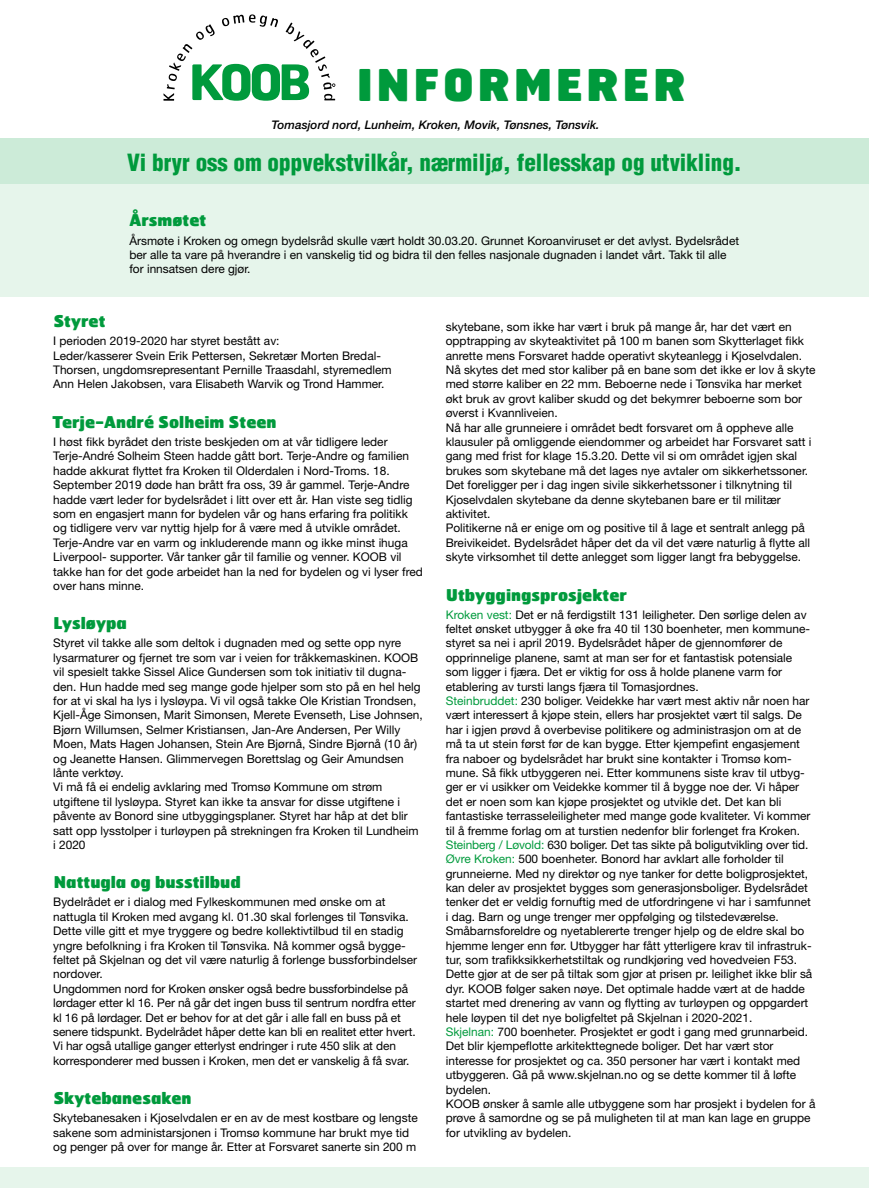
<style>
.page{position:relative;width:869px;height:1188px;background:#fff}
.page>*{position:absolute;margin:0;border:0;box-sizing:border-box;transform-origin:0 0}
.t1{font:900 43.75px "Hermes";letter-spacing:.075em;color:#009a3c}
.t2{font:900 condensed 23.12px "Helvetica LT Std";color:#009a3c}
.t3{font:900 16.25px "Hermes";color:#009a3c}
.t4{font:11.88px/14.4px "Helvetica Neue LT Std";color:#000}
.t5{font:italic 500 11.88px "Helvetica Neue LT Std";color:#000}
.s1{color:#009a3c}
</style>
<div class="page">
<div style="left:0;top:184px;width:868px;height:112px;background:#e6f5eb"></div>
<svg style="left:163px;top:14px;width:172px;height:87px"></svg>
<div style="left:0;top:1166px;width:868px;height:21px;background:#e6f5eb"></div>
<div style="left:0;top:138px;width:868px;height:46px;background:#ccebd8"></div>
<h1 class="t1" style="left:357px;top:56px;width:330px">INFORMERER</h1>
<p class="t5" style="left:271px;top:118px;width:329px">Tomasjord nord, Lunheim, Kroken, Movik, Tønsnes, Tønsvik.</p>
<h2 class="t2" style="left:127px;top:147px;width:615px">Vi bryr oss om oppvekstvilkår, nærmiljø, fellesskap og utvikling.</h2>
<h3 class="t3" style="left:129px;top:210px;width:78px">Årsmøtet</h3>
<p class="t4" style="left:129px;top:233px;width:611px">Årsmøte i Kroken og omegn bydelsråd skulle vært holdt 30.03.20. Grunnet Koroanviruset er det avlyst. Bydelsrådet ber alle ta vare på hverandre i en vanskelig tid og bidra til den felles nasjonale dugnaden i landet vårt. Takk til alle for innsatsen dere gjør.</p>
<h3 class="t3" style="left:53px;top:310px;width:54px">Styret</h3>
<p class="t4" style="left:53px;top:333px;width:340px">I perioden 2019-2020 har styret bestått av:<br>Leder/kasserer Svein Erik Pettersen, Sekretær Morten Bredal-Thorsen, ungdomsrepresentant Pernille Traasdahl, styremedlem Ann Helen Jakobsen, vara Elisabeth Warvik og Trond Hammer.</p>
<h3 class="t3" style="left:52px;top:411px;width:225px">Terje-André Solheim Steen</h3>
<p class="t4" style="left:53px;top:434px;width:371px">I høst fikk byrådet den triste beskjeden om at vår tidligere leder Terje-André Solheim Steen hadde gått bort. Terje-Andre og familien hadde akkurat flyttet fra Kroken til Olderdalen i Nord-Troms. 18.<br>September 2019 døde han brått fra oss, 39 år gammel. Terje-Andre hadde vært leder for bydelsrådet i litt over ett år. Han viste seg tidlig som en engasjert mann for bydelen vår og hans erfaring fra politikk og tidligere verv var nyttig hjelp for å være med å utvikle området.<br>Terje-Andre var en varm og inkluderende mann og ikke minst ihuga Liverpool- supporter. Vår tanker går til familie og venner. KOOB vil takke han for det gode arbeidet han la ned for bydelen og vi lyser fred over hans minne.</p>
<h3 class="t3" style="left:54px;top:612px;width:75px">Lysløypa</h3>
<p class="t4" style="left:53px;top:635px;width:371px">Styret vil takke alle som deltok i dugnaden med og sette opp nyre lysarmaturer og fjernet tre som var i veien for tråkkemaskinen. KOOB vil spesielt takke Sissel Alice Gundersen som tok initiativ til dugna&shy;den. Hun hadde med seg mange gode hjelper som sto på en hel helg for at vi skal ha lys i lysløypa. Vi vil også takke Ole Kristian Trondsen, Kjell-Åge Simonsen, Marit Simonsen, Merete Evenseth, Lise Johnsen, Bjørn Willumsen, Selmer Kristiansen, Jan-Are Andersen, Per Willy Moen, Mats Hagen Johansen, Stein Are Bjørnå, Sindre Bjørnå (10 år) og Jeanette Hansen. Glimmervegen Borettslag og Geir Amundsen lånte verktøy.<br>Vi må få ei endelig avklaring med Tromsø Kommune om strøm utgiftene til lysløypa. Styret kan ikke ta ansvar for disse utgiftene i påvente av Bonord sine utbyggingsplaner. Styret har håp at det blir satt opp lysstolper i turløypen på strekningen fra Kroken til Lundheim i 2020</p>
<h3 class="t3" style="left:54px;top:871px;width:188px">Nattugla og busstilbud</h3>
<p class="t4" style="left:53px;top:894px;width:365px">Bydelrådet er i dialog med Fylkeskommunen med ønske om at nattugla til Kroken med avgang kl. 01.30 skal forlenges til Tønsvika.<br>Dette ville gitt et mye tryggere og bedre kollektivtilbud til en stadig yngre befolkning i fra Kroken til Tønsvika. Nå kommer også bygge&shy;feltet på Skjelnan og det vil være naturlig å forlenge bussforbindelser nordover.<br>Ungdommen nord for Kroken ønsker også bedre bussforbindelse på lørdager etter kl 16. Per nå går det ingen buss til sentrum nordfra etter kl 16 på lørdager. Det er behov for at det går i alle fall en buss på et senere tidspunkt. Bydelrådet håper dette kan bli en realitet etter hvert.<br>Vi har også utallige ganger etterlyst endringer i rute 450 slik at den korresponderer med bussen i Kroken, men det er vanskelig å få svar.</p>
<h3 class="t3" style="left:53px;top:1086px;width:139px">Skytebanesaken</h3>
<p class="t4" style="left:53px;top:1110px;width:366px">Skytebanesaken i Kjoselvdalen er en av de mest kostbare og lengste sakene som administarsjonen i Tromsø kommune har brukt mye tid og penger på over for mange år. Etter at Forsvaret sanerte sin 200 m</p>
<p class="t4" style="left:445px;top:319px;width:371px">skytebane, som ikke har vært i bruk på mange år, har det vært en opptrapping av skyteaktivitet på 100 m banen som Skytterlaget fikk anrette mens Forsvaret hadde operativt skyteanlegg i Kjoselvdalen.<br>Nå skytes det med stor kaliber på en bane som det ikke er lov å skyte med større kaliber en 22 mm. Beboerne nede i Tønsvika har merket økt bruk av grovt kaliber skudd og det bekymrer beboerne som bor øverst i Kvannliveien.<br>Nå har alle grunneiere i området bedt forsvaret om å oppheve alle klausuler på omliggende eiendommer og arbeidet har Forsvaret satt i gang med frist for klage 15.3.20. Dette vil si om området igjen skal brukes som skytebane må det lages nye avtaler om sikkerhetssoner.<br>Det foreligger per i dag ingen sivile sikkerhetssoner i tilknytning til Kjoselvdalen skytebane da denne skytebanen bare er til militær aktivitet.<br>Politikerne nå er enige om og positive til å lage et sentralt anlegg på Breivikeidet. Bydelsrådet håper det da vil det være naturlig å flytte all skyte virksomhet til dette anlegget som ligger langt fra bebyggelse.</p>
<h3 class="t3" style="left:446px;top:583px;width:182px">Utbyggingsprosjekter</h3>
<p class="t4" style="left:445px;top:607px;width:371px"><span class="s1">Kroken vest:</span> Det er nå ferdigstilt 131 leiligheter. Den sørlige delen av feltet ønsket utbygger å øke fra 40 til 130 boenheter, men kommune&shy;styret sa nei i april 2019. Bydelsrådet håper de gjennomfører de opprinnelige planene, samt at man ser for et fantastisk potensiale som ligger i fjæra. Det er viktig for oss å holde planene varm for etablering av tursti langs fjæra til Tomasjordnes.<br><span class="s1">Steinbruddet:</span> 230 boliger. Veidekke har vært mest aktiv når noen har vært interessert å kjøpe stein, ellers har prosjektet vært til salgs. De har i igjen prøvd å overbevise politikere og administrasjon om at de må ta ut stein først før de kan bygge. Etter kjempefint engasjement fra naboer og bydelsrådet har brukt sine kontakter i Tromsø kom&shy;mune. Så fikk utbyggeren nei. Etter kommunens siste krav til utbyg&shy;ger er vi usikker om Veidekke kommer til å bygge noe der. Vi håper det er noen som kan kjøpe prosjektet og utvikle det. Det kan bli fantastiske terrasseleiligheter med mange gode kvaliteter. Vi kommer til å fremme forlag om at turstien nedenfor blir forlenget fra Kroken.<br><span class="s1">Steinberg / Løvold:</span> 630 boliger. Det tas sikte på boligutvikling over tid.<br><span class="s1">Øvre Kroken:</span> 500 boenheter. Bonord har avklart alle forholder til grunneierne. Med ny direktør og nye tanker for dette boligprosjektet, kan deler av prosjektet bygges som generasjonsboliger. Bydelsrådet tenker det er veldig fornuftig med de utfordringene vi har i samfunnet i dag. Barn og unge trenger mer oppfølging og tilstedeværelse.<br>Småbarnsforeldre og nyetablererte trenger hjelp og de eldre skal bo hjemme lenger enn før. Utbygger har fått ytterligere krav til infrastruk&shy;tur, som trafikksikkerhetstiltak og rundkjøring ved hovedveien F53.<br>Dette gjør at de ser på tiltak som gjør at prisen pr. leilighet ikke blir så dyr. KOOB følger saken nøye. Det optimale hadde vært at de hadde startet med drenering av vann og flytting av turløypen og oppgardert hele løypen til det nye boligfeltet på Skjelnan i 2020-2021.<br><span class="s1">Skjelnan:</span> 700 boenheter. Prosjektet er godt i gang med grunnarbeid.<br>Det blir kjempeflotte arkitekttegnede boliger. Det har vært stor interesse for prosjektet og ca. 350 personer har vært i kontakt med utbyggeren. Gå på www.skjelnan.no og se dette kommer til å løfte bydelen.<br>KOOB ønsker å samle alle utbyggene som har prosjekt i bydelen for å prøve å samordne og se på muligheten til at man kan lage en gruppe for utvikling av bydelen.</p>
</div>
